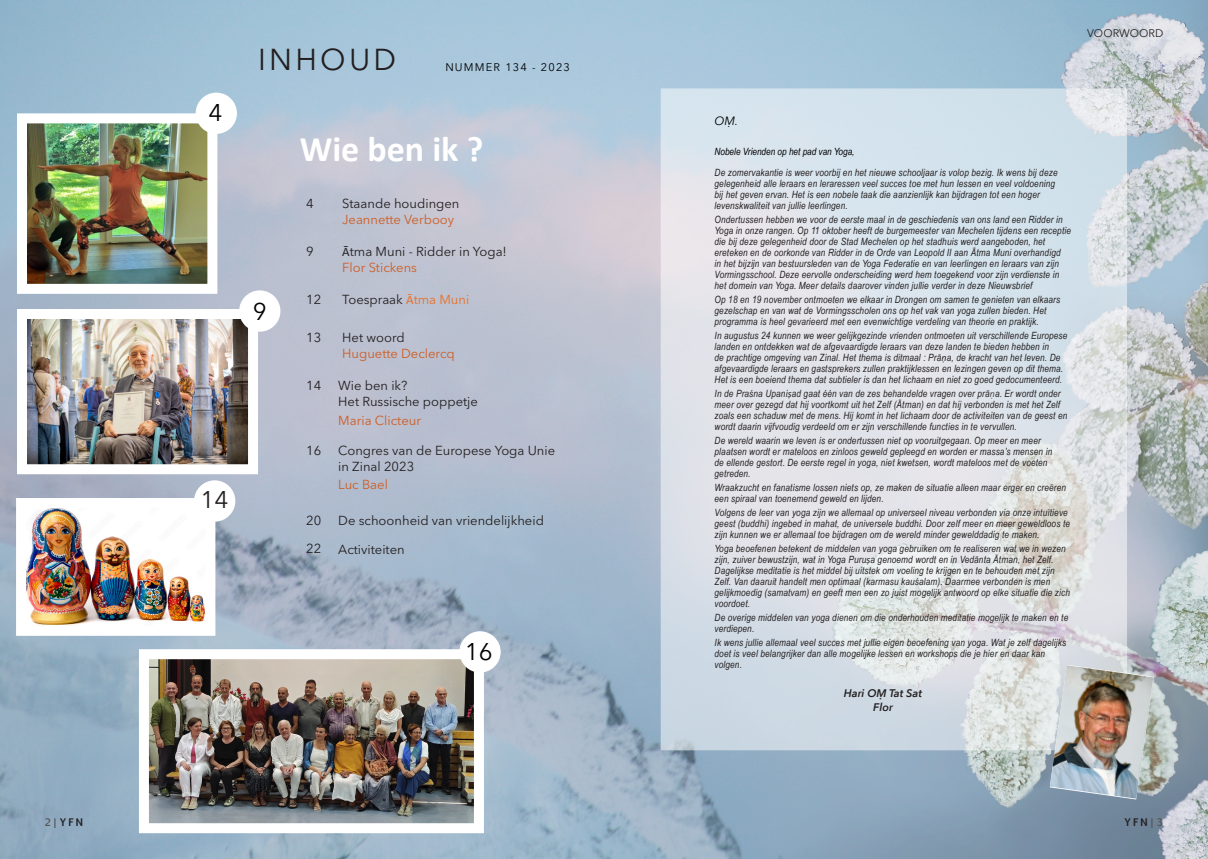
<style>
.page{position:relative;width:1208px;height:859px;background:#fff}
.page>*{position:absolute;margin:0;border:0;box-sizing:border-box;transform-origin:0 0}
.Introductie{font:700 36px "Calibri";color:#fff}
.t1{font:30px "Avenir Next LT Pro";letter-spacing:.11em;color:#231f20}
.t2{font:24px "Avenir Next LT Pro";color:#000001}
.t3{font:24px "Avenir Next LT Pro";color:#231f20}
.t4{font:13px "Avenir Next LT Pro";color:#231f20}
.t5{font:13px "Avenir Next LT Pro";color:#ce5d24}
.Introductie-2{font:italic 12px "Avenir Next";color:#000001}
.t6{font:italic 600 11px "Avenir Next";color:#231f20}
.t7{font:11px "Avenir Next LT Pro";letter-spacing:.11em;color:#000002}
.t8{font:11px "Avenir Next LT Pro";color:#231f20}
.t9{font:italic 10px/11px "Arial Narrow";letter-spacing:.015em;color:#231f20}
.Introductie-3{font:italic 10px "Arial Narrow";color:#000001}
.t10{font:700 10px "Euphemia UCAS";letter-spacing:.2em;color:#231f20}
.s1{font-family:"Calibri"}
.s2{font-family:"Calibri";color:#ed6f25}
.s3{color:#ed6f25}
.s4{font-size:11px}
.s5{font-family:"Calibri";font-size:10.2px}
.s6{font-family:"Calibri";font-weight:300;font-size:10.1px}
.s7{color:#575756}
</style>
<div class="page">
<img style="left:0;top:0;width:1208px;height:859px">
<img style="left:28px;top:124px;width:178px;height:159px">
<div style="left:17px;top:113px;width:200px;height:181px;border:10px solid #fff"></div>
<img style="left:28px;top:320px;width:219px;height:143px">
<div style="left:17px;top:309px;width:241px;height:165px;border:10px solid #fff"></div>
<img style="left:27px;top:509px;width:177px;height:116px">
<img style="left:150px;top:660px;width:323px;height:162px">
<div style="left:139px;top:649px;width:345px;height:184px;border:10px solid #fff"></div>
<svg style="left:660px;top:88px;width:467px;height:662px;background:#dbe1e7"></svg>
<svg style="left:1040px;top:654px;width:123px;height:154px;background:#aeb7bd"></svg>
<img style="left:1049px;top:665px;width:104px;height:134px">
<div style="left:459px;top:631px;width:42px;height:41px;background:#fff;border-radius:50%"></div>
<div style="left:239px;top:290px;width:41px;height:42px;background:#fff;border-radius:50%"></div>
<div style="left:196px;top:93px;width:41px;height:41px;background:#fff;border-radius:50%"></div>
<div style="left:194px;top:480px;width:41px;height:42px;background:#fff;border-radius:50%"></div>
<p class="t2" style="left:208px;top:98px;width:15px">4</p>
<p class="t3" style="left:200px;top:485px;width:29px">14</p>
<p class="t1" style="left:258px;top:42px;width:140px">INHOUD</p>
<p class="t7" style="left:445px;top:61px;width:126px">NUMMER 134 - 2023</p>
<p class="t2" style="left:253px;top:297px;width:15px">9</p>
<p class="Introductie" style="left:300px;top:124px;width:185px">Wie ben ik ?</p>
<p class="t4" style="left:306px;top:196px;width:9px">4</p>
<p class="t4" style="left:342px;top:196px;width:119px">Staande houdingen</p>
<p class="t5" style="left:342px;top:212px;width:113px">Jeannette Verbooy</p>
<p class="t4" style="left:306px;top:244px;width:9px">9</p>
<p class="t4" style="left:342px;top:244px;width:166px"><span class="s1">Ā</span>tma Muni - Ridder in Yoga!</p>
<p class="t5" style="left:342px;top:260px;width:76px">Flor Stickens</p>
<p class="t4" style="left:306px;top:292px;width:17px">12</p>
<p class="t4" style="left:342px;top:292px;width:129px">Toespraak <span class="s2">Ā</span><span class="s3">tma Muni</span></p>
<p class="t4" style="left:306px;top:330px;width:17px">13</p>
<p class="t4" style="left:342px;top:330px;width:64px">Het woord</p>
<p class="t5" style="left:342px;top:346px;width:114px">Huguette Declercq</p>
<p class="t4" style="left:306px;top:378px;width:17px">14</p>
<p class="t4" style="left:338px;top:378px;width:71px">Wie ben ik?</p>
<p class="t4" style="left:338px;top:394px;width:141px">Het Russische poppetje</p>
<p class="t5" style="left:338px;top:412px;width:84px">Maria Clicteur</p>
<p class="t4" style="left:306px;top:443px;width:17px">16</p>
<p class="t4" style="left:338px;top:443px;width:218px">Congres van de Europese Yoga Unie</p>
<p class="t4" style="left:338px;top:459px;width:77px">in Zinal 2023</p>
<p class="t5" style="left:338px;top:477px;width:51px">Luc Bael</p>
<p class="t4" style="left:306px;top:512px;width:17px">20</p>
<p class="t4" style="left:338px;top:512px;width:207px">De schoonheid van vriendelijkheid</p>
<p class="t4" style="left:306px;top:540px;width:17px">22</p>
<p class="t4" style="left:338px;top:541px;width:68px">Activiteiten</p>
<p class="t2" style="left:465px;top:638px;width:29px">16</p>
<p class="t8" style="left:1087px;top:26px;width:78px">VOORWOORD</p>
<p class="Introductie-2" style="left:714px;top:111px;width:25px">OṂ<span class="s4">.</span></p>
<p class="Introductie-3" style="left:714px;top:145px;width:141px">Nobele Vrienden op het pad van Yoga,</p>
<p class="t9" style="left:714px;top:167px;width:344px">De zomervakantie is weer voorbij en het nieuwe schooljaar is volop bezig. Ik wens bij deze gelegenheid alle leraars en leraressen veel succes toe met hun lessen en veel voldoening bij het geven ervan. Het is een nobele taak die aanzienlijk kan bijdragen tot een hoger levenskwaliteit van jullie leerlingen.</p>
<p class="t9" style="left:714px;top:214px;width:358px">Ondertussen hebben we voor de eerste maal in de geschiedenis van ons land een Ridder in Yoga in onze rangen. Op 11 oktober heeft de burgemeester van Mechelen tijdens een receptie die bij deze gelegenheid door de Stad Mechelen op het stadhuis werd aangeboden, het ereteken en de oorkonde van Ridder in de Orde van Leopold II aan Ātma Muni overhandigd<br>in het bijzijn van bestuursleden van de Yoga Federatie en van leerlingen en leraars van zijn Vormingsschool. Deze eervolle onderscheiding werd hem toegekend voor zijn verdienste in het domein van Yoga. Meer details daarover vinden jullie verder in deze Nieuwsbrief</p>
<p class="t9" style="left:714px;top:294px;width:347px">Op 18 en 19 november ontmoeten we elkaar in Drongen om samen te genieten van elkaars gezelschap en van wat de Vormingsscholen ons op het vak van yoga zullen bieden. Het programma is heel gevarieerd met een evenwichtige verdeling van theorie en praktijk.</p>
<p class="t9" style="left:714px;top:330px;width:354px">In augustus 24 kunnen we weer gelijkgezinde vrienden ontmoeten uit verschillende Europese landen en ontdekken wat de afgevaardigde leraars van deze landen te bieden hebben in<br>de prachtige omgeving van Zinal. Het thema is ditmaal : Prā<span class="s5">ṇ</span>a, de kracht van het leven. De afgevaardigde leraars en gastsprekers zullen praktijklessen en lezingen geven op dit thema.<br>Het is een boeiend thema dat subtieler is dan het lichaam en niet zo goed gedocumenteerd.</p>
<p class="t9" style="left:714px;top:388px;width:354px">In de Praśna Upani<span class="s5">ṣ</span>ad gaat één van de zes behandelde vragen over prā<span class="s6">ṇ</span>a. Er wordt onder meer over gezegd dat hij voortkomt uit het Zelf (Ātman) en dat hij verbonden is met het Zelf zoals een schaduw met de mens. Hij komt in het lichaam door de activiteiten van de geest en wordt daarin vijfvoudig verdeeld om er zijn verschillende functies in te vervullen.</p>
<p class="t9" style="left:714px;top:435px;width:339px">De wereld waarin we leven is er ondertussen niet op vooruitgegaan. Op meer en meer plaatsen wordt er mateloos en zinloos geweld gepleegd en worden er massa’s mensen in de ellende gestort. De eerste regel in yoga, niet kwetsen, wordt mateloos met de voeten getreden.</p>
<p class="t9" style="left:714px;top:482px;width:353px">Wraakzucht en fanatisme lossen niets op, ze maken de situatie alleen maar erger en creëren een spiraal van toenemend geweld en lijden.</p>
<p class="t9" style="left:714px;top:507px;width:357px">Volgens de leer van yoga zijn we allemaal op universeel niveau verbonden via onze intuïtieve geest (buddhi) ingebed in mahat, de universele buddhi. Door zelf meer en meer geweldloos te zijn kunnen we er allemaal toe bijdragen om de wereld minder gewelddadig te maken.</p>
<p class="t9" style="left:714px;top:543px;width:357px">Yoga beoefenen betekent de middelen van yoga gebruiken om te realiseren wat we in wezen zijn, zuiver bewustzijn, wat in Yoga Puru<span class="s5">ṣ</span>a genoemd wordt en in Vedānta Ātman, het Zelf.<br>Dagelijkse meditatie is het middel bij uitstek om voeling te krijgen en te behouden met zijn Zelf. Van daaruit handelt men optimaal (karmasu kauśalam). Daarmee verbonden is men gelijkmoedig (samatvam) en geeft men een zo juist mogelijk antwoord op elke situatie die zich voordoet.</p>
<p class="t9" style="left:714px;top:612px;width:355px">De overige middelen van yoga dienen om die onderhouden meditatie mogelijk te maken en te verdiepen.</p>
<p class="t9" style="left:714px;top:637px;width:353px">Ik wens jullie allemaal veel succes met jullie eigen beoefening van yoga. Wat je zelf dagelijks doet is veel belangrijker dan alle mogelijke lessen en workshops die je hier en daar kan volgen.</p>
<p class="t6" style="left:844px;top:684px;width:80px">Hari OṂ Tat Sat</p>
<p class="t6" style="left:873px;top:698px;width:21px">Flor</p>
<p class="t10" style="left:45px;top:815px;width:40px"><span class="s7">2|</span>YFN</p>
<p class="t10" style="left:1124px;top:815px;width:40px">YFN<span class="s7">|3</span></p>
</div>
